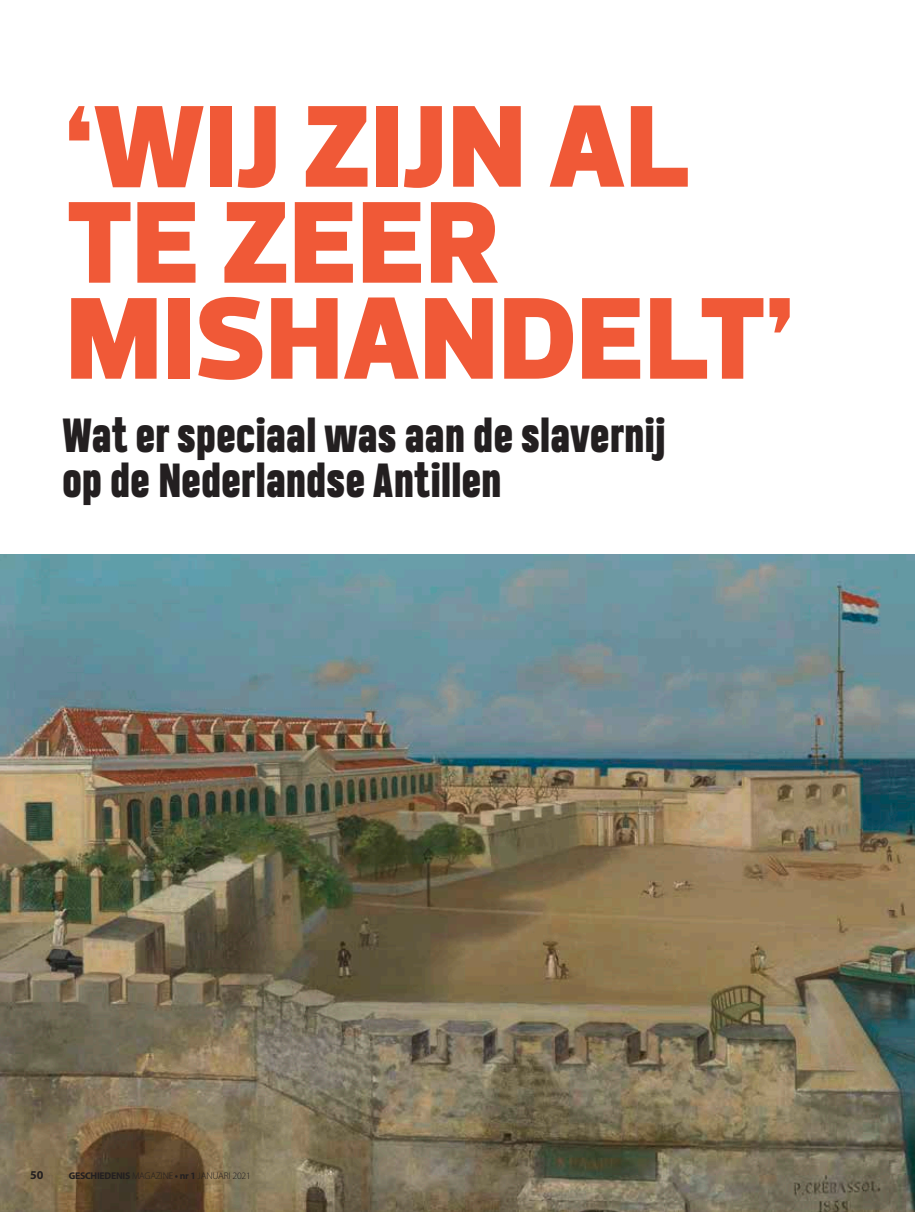
<style>
.page{position:relative;width:915px;height:1212px;background:#fff}
.page>*{position:absolute;margin:0;border:0;box-sizing:border-box;transform-origin:0 0}
.t1{font:900 118.5px/96px "Prelo";letter-spacing:.005em;color:#f05937}
.t2{font:800 45px/45px "Heading Pro";letter-spacing:-.005em;color:#231f20}
.t3{font:700 12px "Myriad Pro";color:#231f20}
.t4{font:300 9.75px "Myriad Pro";letter-spacing:-.025em;color:#231f20}
.s1{font-weight:700}
</style>
<div class="page">
<img style="left:0;top:554px;width:914px;height:658px">
<h1 class="t1" style="left:66px;top:100px;width:728px">‘WIJ ZIJN AL<br>TE ZEER<br>MISHANDELT’</h1>
<p class="t2" style="left:62px;top:415px;width:605px">Wat er speciaal was aan de slavernij op de Nederlandse Antillen</p>
<p class="t3" style="left:30px;top:1167px;width:15px">50</p>
<p class="t4" style="left:69px;top:1170px;width:184px"><span class="s1">GESCHIEDENIS</span> MAGAZINE <span class="s1">• nr 1</span> JANUARI 2021</p>
</div>
